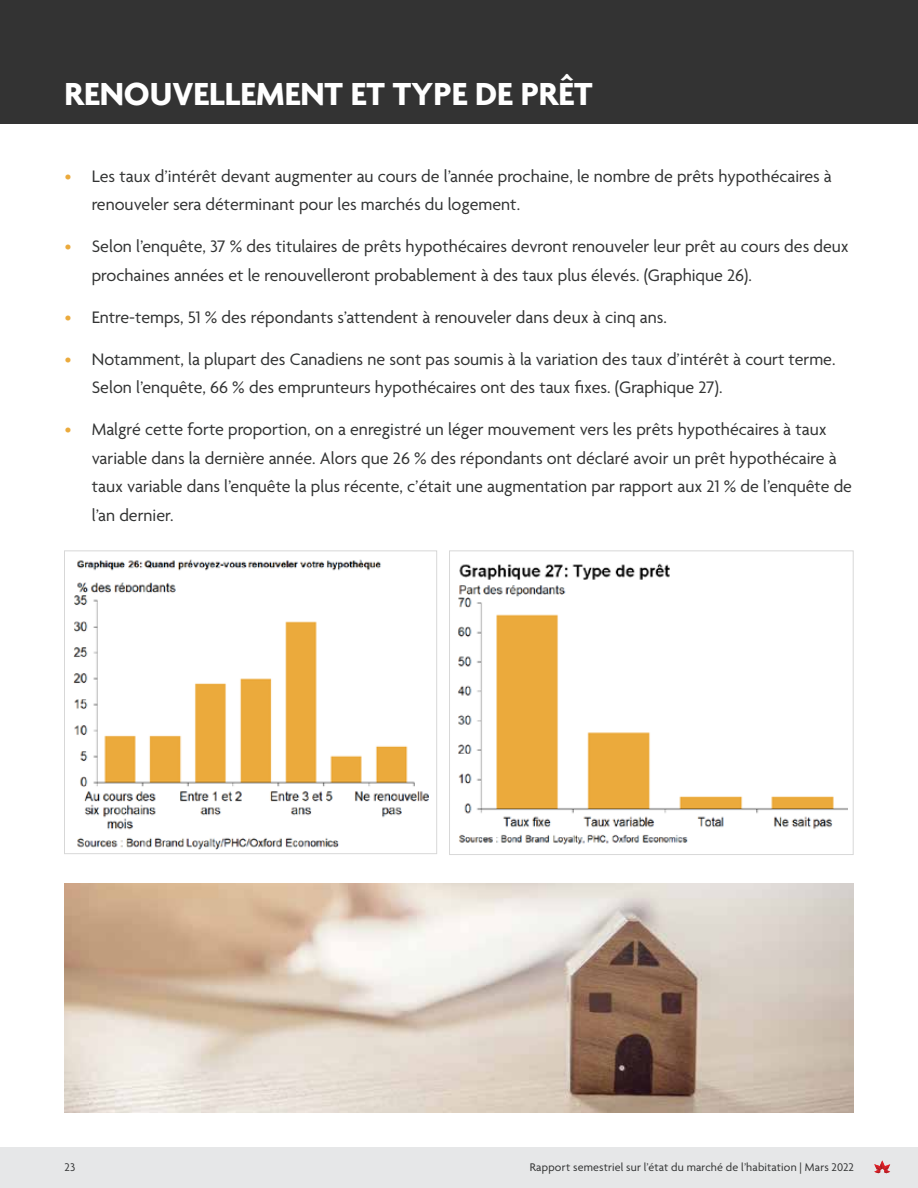
<style>
.page{position:relative;width:918px;height:1188px;background:#fff}
.page>*{position:absolute;margin:0;border:0;box-sizing:border-box;transform-origin:0 0}
.t1{font:700 34.5px "Agenda";color:#fff}
.t2{font:18px/28.5px "Agenda";color:#323333}
.t3{font:12px "Agenda";letter-spacing:.015em;color:#323333}
.s1{color:#ebaa3c}
</style>
<div class="page">
<div style="left:0;top:1147px;width:918px;height:41px;background:#e6e7e8"></div>
<svg style="left:874px;top:1160px;width:16px;height:13px"></svg>
<div style="left:0;top:0;width:918px;height:124px;background:#333"></div>
<img style="left:73px;top:559px;width:355px;height:291px">
<img style="left:458px;top:563px;width:390px;height:282px">
<img style="left:65px;top:883px;width:788px;height:230px">
<h1 class="t1" style="left:64px;top:75px;width:530px">RENOUVELLEMENT ET TYPE DE PRÊT</h1>
<p class="t2" style="left:92px;top:163px;width:742px;text-indent:-27px"><span class="s1">•</span> Les taux d’intérêt devant augmenter au cours de l’année prochaine, le nombre de prêts hypothécaires à renouveler sera déterminant pour les marchés du logement.</p>
<p class="t2" style="left:92px;top:233px;width:759px;text-indent:-27px"><span class="s1">•</span> Selon l’enquête, 37 % des titulaires de prêts hypothécaires devront renouveler leur prêt au cours des deux prochaines années et le renouvelleront probablement à des taux plus élevés. (Graphique 26).</p>
<p class="t2" style="left:65px;top:304px;width:604px"><span class="s1">•</span> Entre-temps, 51 % des répondants s’attendent à renouveler dans deux à cinq ans.</p>
<p class="t2" style="left:92px;top:346px;width:745px;text-indent:-27px"><span class="s1">•</span> Notamment, la plupart des Canadiens ne sont pas soumis à la variation des taux d’intérêt à court terme.<br>Selon l’enquête, 66 % des emprunteurs hypothécaires ont des taux fixes. (Graphique 27).</p>
<p class="t2" style="left:92px;top:416px;width:762px;text-indent:-27px"><span class="s1">•</span> Malgré cette forte proportion, on a enregistré un léger mouvement vers les prêts hypothécaires à taux variable dans la dernière année. Alors que 26 % des répondants ont déclaré avoir un prêt hypothécaire à taux variable dans l’enquête la plus récente, c’était une augmentation par rapport aux 21 % de l’enquête de l’an dernier.</p>
<p class="t3" style="left:64px;top:1161px;width:12px">23</p>
<p class="t3" style="left:530px;top:1161px;width:326px">Rapport semestriel sur l’état du marché de l’habitation | Mars 2022</p>
</div>
